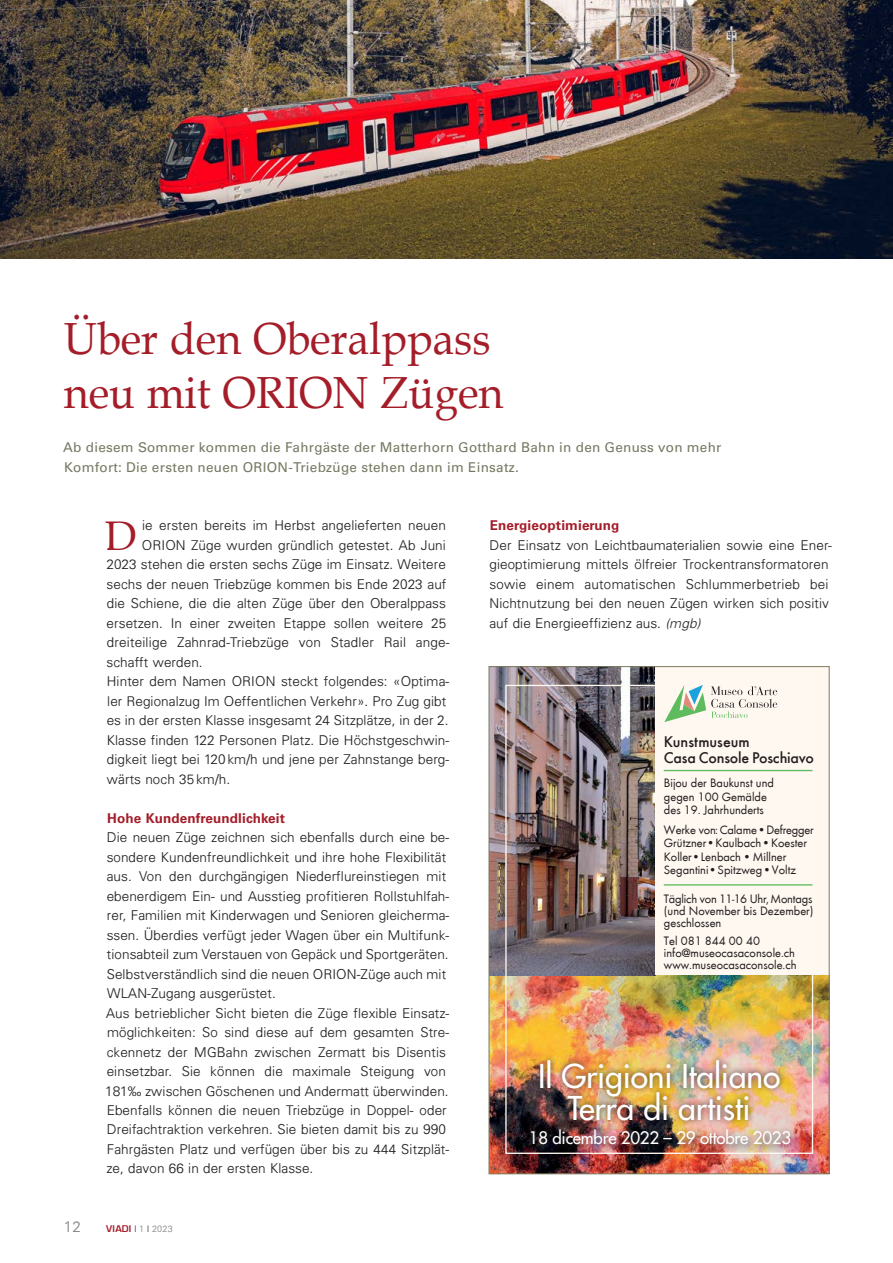
<style>
.page{position:relative;width:893px;height:1263px;background:#fff}
.page>*{position:absolute;margin:0;border:0;box-sizing:border-box;transform-origin:0 0}
.t1{font:45px/54px "Book Antiqua";color:#a41d29;scale:.95 1}
.t2{font:41.4px "Book Antiqua";color:#a41d29}
.t3{font:500 31.95px/32px "Futura Std";letter-spacing:-.005em;color:#fff;text-align:center}
.t4{font:500 16.8px "Futura Std";letter-spacing:-.015em;color:#fff}
.t5{font:500 16.05px/16px "Futura";letter-spacing:-.015em;color:#231f20}
.t6{font:300 15px "Univers";color:#808285}
.t7{font:300 13.5px/19.5px "Univers";letter-spacing:.01em;color:#231f20}
.t8{font:13.5px/19.5px "Univers LT Std";letter-spacing:.02em;color:#757861}
.t9{font:700 13.5px "Univers LT Std";letter-spacing:.01em;color:#a41d29}
.t10{font:12.6px/13.4px "Futura Boo";color:#231f20}
.t11{font:600 9px "Eurostile";letter-spacing:.025em;color:#a41d29}
.s1{font-family:"Univers";font-weight:300;color:#231f20}
.s2{font-family:"Univers";font-weight:300;color:#808285}
.s3{font-style:italic}
</style>
<div class="page">
<img style="left:0;top:0;width:893px;height:259px">
<img style="left:491px;top:975px;width:336px;height:197px">
<div style="left:534px;top:1054px;width:252px;height:72px;background:#231f20;opacity:.8"></div>
<div style="left:526px;top:1125px;width:273px;height:30px;background:#231f20;opacity:.75"></div>
<img style="left:491px;top:668px;width:164px;height:307px">
<div style="left:655px;top:667px;width:174px;height:308px;background:#fff8f1"></div>
<svg style="left:664px;top:685px;width:113px;height:37px"></svg>
<hr style="left:664px;top:770px;width:148px;height:1px;background:#5ebc5e">
<hr style="left:664px;top:884px;width:148px;height:1px;background:#5ebc5e">
<h1 class="t1" style="left:64px;top:311px;width:464px">Über den Oberalppass neu mit ORION Zügen</h1>
<p class="t8" style="left:63px;top:438px;width:660px">Ab diesem Sommer kommen die Fahrgäste der Matterhorn Gotthard Bahn in den Genuss von mehr<br>Komfort: Die ersten neuen ORION-Triebzüge stehen dann im Einsatz.</p>
<h2 class="t2" style="left:105px;top:507px;width:34px">D</h2>
<p class="t7" style="left:142px;top:515px;width:305px">ie ersten bereits im Herbst angelieferten neuen</p>
<p class="t7" style="left:142px;top:535px;width:305px">ORION Züge wurden gründlich getestet. Ab Juni</p>
<p class="t7" style="left:106px;top:554px;width:341px">2023 stehen die ersten sechs Züge im Einsatz. Weitere</p>
<p class="t7" style="left:107px;top:574px;width:341px">sechs der neuen Triebzüge kommen bis Ende 2023 auf</p>
<p class="t7" style="left:107px;top:593px;width:341px">die Schiene, die die alten Züge über den Oberalppass</p>
<p class="t7" style="left:107px;top:613px;width:341px">ersetzen. In einer zweiten Etappe sollen weitere 25</p>
<p class="t7" style="left:107px;top:632px;width:344px">dreiteilige Zahnrad-Triebzüge von Stadler Rail ange-</p>
<p class="t7" style="left:107px;top:652px;width:98px">schafft werden.</p>
<p class="t7" style="left:107px;top:671px;width:344px">Hinter dem Namen ORION steckt folgendes: «Optima-</p>
<p class="t7" style="left:107px;top:691px;width:340px">ler Regionalzug Im Oeffentlichen Verkehr». Pro Zug gibt</p>
<p class="t7" style="left:107px;top:710px;width:343px">es in der ersten Klasse insgesamt 24 Sitzplätze, in der 2.</p>
<p class="t7" style="left:107px;top:730px;width:344px">Klasse finden 122 Personen Platz. Die Höchstgeschwin-</p>
<p class="t7" style="left:107px;top:749px;width:344px">digkeit liegt bei 120 km/h und jene per Zahnstange berg-</p>
<p class="t7" style="left:107px;top:769px;width:125px">wärts noch 35 km/h.</p>
<p class="t9" style="left:107px;top:810px;width:179px">Hohe Kundenfreundlichkeit</p>
<p class="t7" style="left:105px;top:827px;width:346px">Die neuen Züge zeichnen sich ebenfalls durch eine be&shy;sondere Kundenfreundlichkeit und ihre hohe Flexibilität aus. Von den durchgängigen Niederflureinstiegen mit ebenerdigem Ein- und Ausstieg profitieren Rollstuhlfah&shy;rer, Familien mit Kinderwagen und Senioren gleicherma&shy;ssen. Überdies verfügt jeder Wagen über ein Multifunk&shy;tionsabteil zum Verstauen von Gepäck und Sportgeräten.<br>Selbstverständlich sind die neuen ORION-Züge auch mit WLAN-Zugang ausgerüstet.<br>Aus betrieblicher Sicht bieten die Züge flexible Einsatz&shy;möglichkeiten: So sind diese auf dem gesamten Stre&shy;ckennetz der MGBahn zwischen Zermatt bis Disentis einsetzbar. Sie können die maximale Steigung von 181‰ zwischen Göschenen und Andermatt überwinden.<br>Ebenfalls können die neuen Triebzüge in Doppel- oder Dreifachtraktion verkehren. Sie bieten damit bis zu 990<br>Fahrgästen Platz und verfügen über bis zu 444 Sitzplät&shy;ze, davon 66 in der ersten Klasse.</p>
<p class="t6" style="left:64px;top:1218px;width:18px">12</p>
<p class="t11" style="left:106px;top:1223px;width:68px">VIADI <span class="s1">|</span> <span class="s2">1</span> <span class="s1">|</span> <span class="s2">2023</span></p>
<p class="t9" style="left:490px;top:517px;width:131px">Energieoptimierung</p>
<p class="t7" style="left:489px;top:535px;width:344px">Der Einsatz von Leichtbaumaterialien sowie eine Ener&shy;gieoptimierung mittels ölfreier Trockentransformatoren sowie einem automatischen Schlummerbetrieb bei Nichtnutzung bei den neuen Zügen wirken sich positiv auf die Energieeffizienz aus. <span class="s3">(mgb)</span></p>
<p class="t5" style="left:664px;top:732px;width:151px">Kunstmuseum<br>Casa Console Poschiavo</p>
<p class="t10" style="left:664px;top:776px;width:112px">Bijou der Baukunst und gegen 100 Gemälde des 19. Jahrhunderts</p>
<p class="t10" style="left:664px;top:823px;width:151px">Werke von: Calame • Defregger<br>Grützner• Kaulbach • Koester<br>Koller• Lenbach • Millner<br>Segantini• Spitzweg • Voltz</p>
<p class="t10" style="left:664px;top:893px;width:151px;line-height:12px;text-align:justify">Täglich von 11-16 Uhr, Montags (und November bis Dezember) geschlossen</p>
<p class="t10" style="left:664px;top:934px;width:134px;line-height:12px">Tel 081 844 00 40 info@museocasaconsole.ch www.museocasaconsole.ch</p>
<h3 class="t3" style="left:538px;top:1060px;width:244px">Il Grigioni Italiano<br>Terra di artisti</h3>
<p class="t4" style="left:529px;top:1127px;width:264px">18 dicembre 2022 – 29 ottobre 2023</p>
</div>
